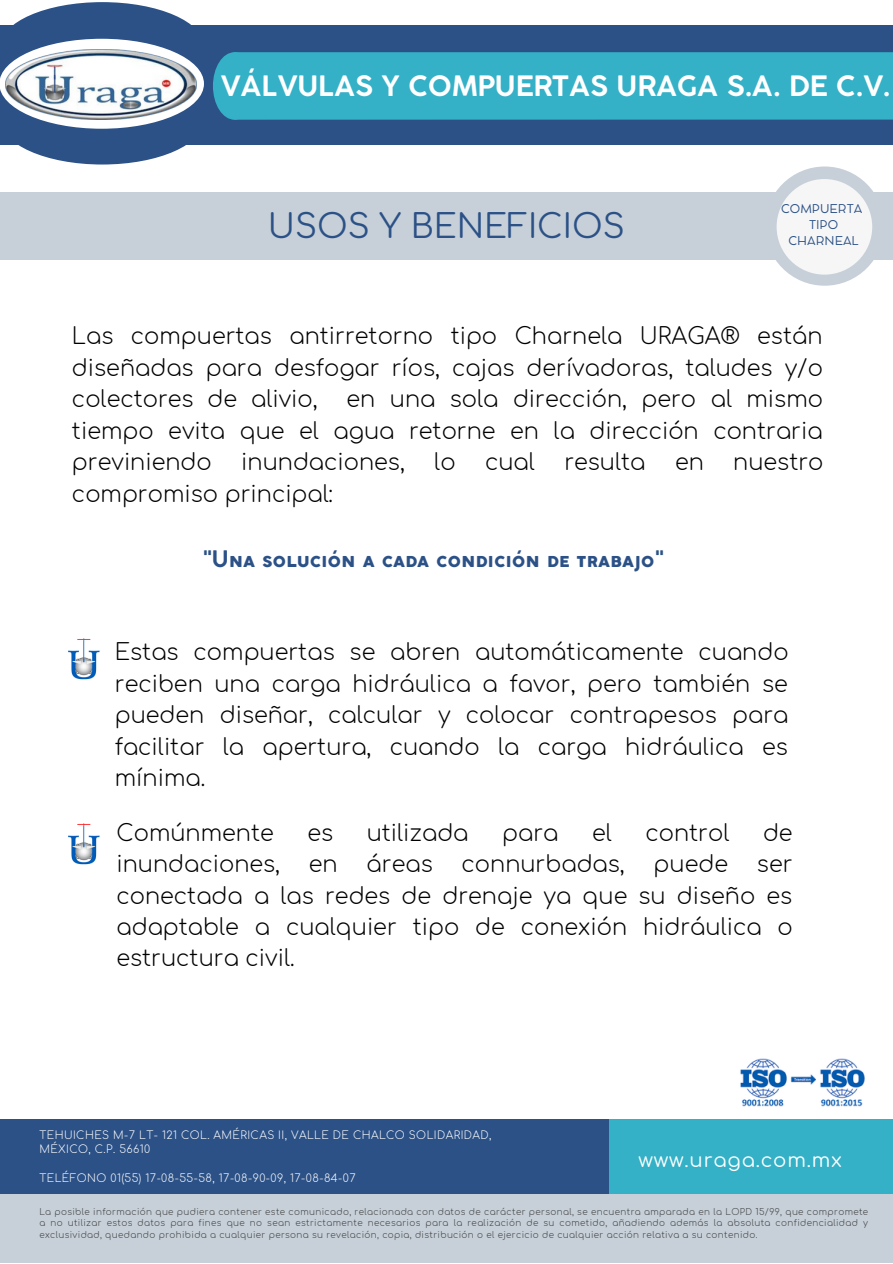
<style>
.page{position:relative;width:893px;height:1264px;background:#fff}
.page>*{position:absolute;margin:0;border:0;box-sizing:border-box;transform-origin:0 0}
.t1{font:33.15px "Comfortaa";color:#2b5187}
.t2{font:700 27.75px "Coco Gothic Small Caps";color:#fff}
.t3{font:300 22.5px/31.5px "Comfortaa";color:#000;text-align:justify}
.t4{font:700 22.5px "Coco Gothic Small Caps";color:#2b5187}
.t5{font:19.65px "Comfortaa";letter-spacing:.04em;color:#fff}
.t6{font:12px/16px "Cocomat Pro";color:#2b5187;text-align:center}
.t7{font:300 10.8px/14.4px "Comfortaa";letter-spacing:.04em;color:#fff}
.t8{font:300 8.85px/11.7px "Comfortaa";letter-spacing:.04em;color:#3f4041;text-align:justify}
</style>
<div class="page">
<img style="left:68px;top:638px;width:32px;height:42px">
<img style="left:68px;top:823px;width:32px;height:42px">
<div style="left:0;top:192px;width:892px;height:68px;background:#c7d0d8"></div>
<div style="left:0;top:23px;width:892px;height:121px;background:#2b5187"></div>
<div style="left:765px;top:166px;width:119px;height:120px;background:#c7d0d8;border-radius:50%"></div>
<div style="left:776px;top:179px;width:96px;height:96px;background:#f6f6f6;border-radius:50%"></div>
<div style="left:0;top:0;width:892px;height:25px;background:#fff"></div>
<div style="left:0;top:2px;width:204px;height:89px;background:#2b5187;border-radius:50%"></div>
<div style="left:0;top:75px;width:204px;height:89px;background:#2b5187;border-radius:50%"></div>
<div style="left:213px;top:52px;width:679px;height:68px;background:#34b1c7"></div>
<div style="left:0;top:1119px;width:621px;height:75px;background:#2b5187"></div>
<div style="left:609px;top:1119px;width:283px;height:81px;background:#34b1c7"></div>
<div style="left:0;top:1194px;width:892px;height:68px;background:#c7d0d8"></div>
<img style="left:740px;top:1058px;width:125px;height:49px">
<div style="left:0;top:39px;width:204px;height:90px;background:#fff;border-radius:50%"></div>
<img style="left:6px;top:49px;width:190px;height:70px">
<p class="t2" style="left:220px;top:75px;width:671px">VÁLVULAS Y COMPUERTAS URAGA S.A. DE C.V.</p>
<h1 class="t1" style="left:268px;top:208px;width:358px">USOS Y BENEFICIOS</h1>
<p class="t6" style="left:781px;top:202px;width:83px">COMPUERTA<br>TIPO<br>CHARNEAL</p>
<p class="t3" style="left:72px;top:321px;width:752px">Las compuertas antirretorno tipo Charnela URAGA® están diseñadas para desfogar ríos, cajas derívadoras, taludes y/o colectores de alivio,</p>
<p class="t3" style="left:72px;top:384px;width:752px;text-indent:274px">en una sola dirección, pero al mismo tiempo evita que el agua retorne en la dirección contraria previniendo</p>
<p class="t3" style="left:241px;top:447px;width:165px">inundaciones,</p>
<p class="t3" style="left:434px;top:447px;width:23px">lo</p>
<p class="t3" style="left:485px;top:447px;width:51px">cual</p>
<p class="t3" style="left:564px;top:447px;width:83px">resulta</p>
<p class="t3" style="left:675px;top:447px;width:30px">en</p>
<p class="t3" style="left:733px;top:447px;width:92px">nuestro</p>
<p class="t3" style="left:72px;top:478px;width:263px">compromiso principal:</p>
<p class="t4" style="left:202px;top:550px;width:463px">"Una solución a cada condición de trabajo"</p>
<p class="t3" style="left:115px;top:637px;width:675px">Estas compuertas se abren automáticamente cuando reciben una carga hidráulica a favor, pero también se pueden diseñar, calcular y colocar contrapesos para facilitar la apertura, cuando la carga hidráulica es mínima.</p>
<p class="t3" style="left:116px;top:817px;width:159px">Comúnmente</p>
<p class="t3" style="left:307px;top:817px;width:27px">es</p>
<p class="t3" style="left:366px;top:817px;width:103px">utilizada</p>
<p class="t3" style="left:502px;top:817px;width:58px">para</p>
<p class="t3" style="left:592px;top:817px;width:21px">el</p>
<p class="t3" style="left:645px;top:817px;width:85px">control</p>
<p class="t3" style="left:763px;top:817px;width:31px">de</p>
<p class="t3" style="left:116px;top:849px;width:165px">inundaciones,</p>
<p class="t3" style="left:309px;top:849px;width:30px">en</p>
<p class="t3" style="left:366px;top:849px;width:68px">áreas</p>
<p class="t3" style="left:461px;top:849px;width:165px">connurbadas,</p>
<p class="t3" style="left:653px;top:849px;width:76px">puede</p>
<p class="t3" style="left:116px;top:849px;width:678px;text-indent:640px">ser conectada a las redes de drenaje ya que su diseño es adaptable a cualquier tipo de conexión hidráulica o estructura civil.</p>
<p class="t7" style="left:39px;top:1128px;width:453px">TEHUICHES M-7 LT- 121 COL. AMÉRICAS II, VALLE DE CHALCO SOLIDARIDAD,<br>MÉXICO, C.P. 56610</p>
<p class="t7" style="left:39px;top:1171px;width:318px">TELÉFONO 01(55) 17-08-55-58, 17-08-90-09, 17-08-84-07</p>
<p class="t8" style="left:39px;top:1205px;width:830px">La posible información que pudiera contener este comunicado, relacionada con datos de carácter personal, se encuentra amparada en la LOPD 15/99, que compromete a no utilizar estos datos para fines que no sean estrictamente necesarios para la realización de su cometido, añadiendo además la absoluta confidencialidad y exclusividad, quedando prohibida a cualquier persona su revelación, copia, distribución o el ejercicio de cualquier acción relativa a su contenido.</p>
<p class="t5" style="left:638px;top:1149px;width:205px">www.uraga.com.mx</p>
</div>
